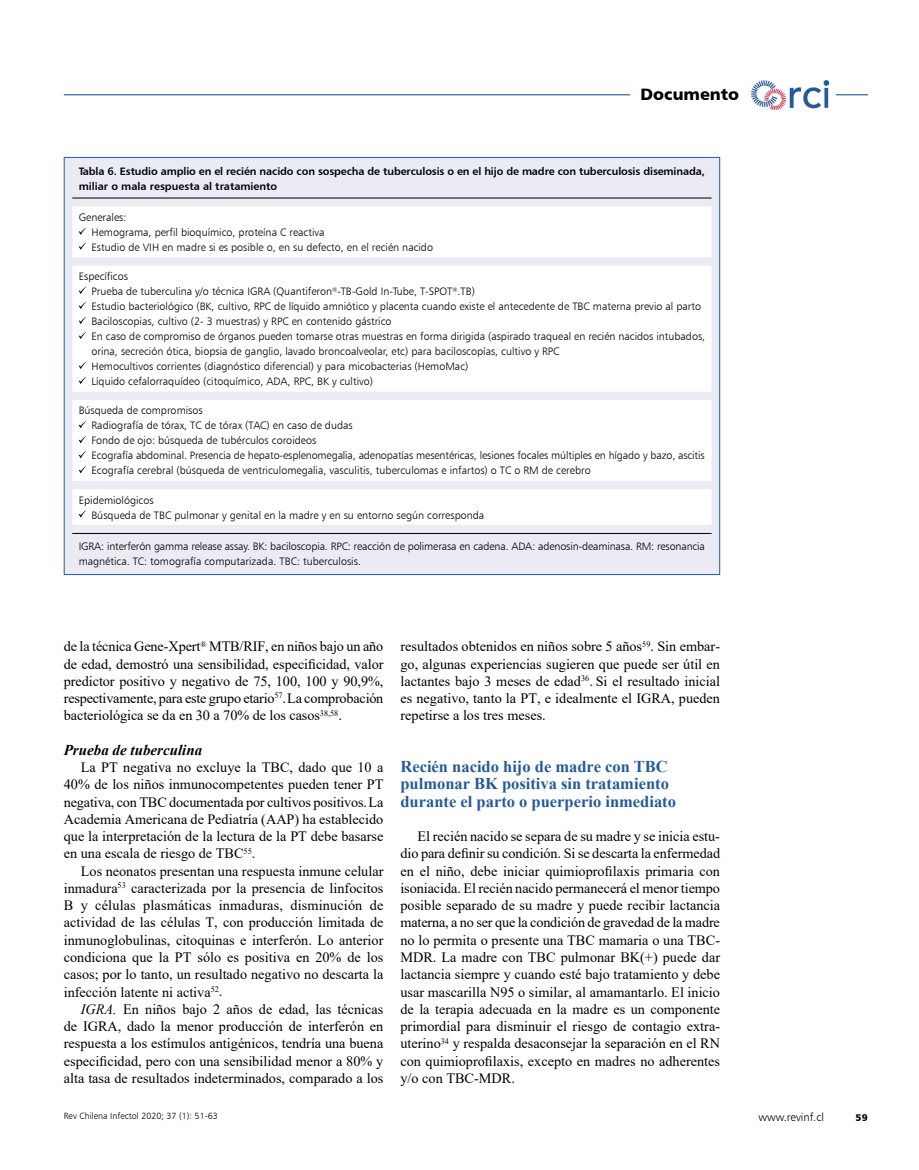
<style>
.page{position:relative;width:919px;height:1170px;background:#fff}
.page>*{position:absolute;margin:0;border:0;box-sizing:border-box;transform-origin:0 0}
.t1{font:700 16.5px/17.2px "Times New Roman";color:#245a9a}
.t2{font:16.5px "Humanist 777 BT Black B";color:#000}
.t3{font:italic 700 15px "Times New Roman";color:#000}
.t4{font:14.25px/17.2px "Times New Roman";color:#000;text-align:justify}
.t5{font:11.25px "Humanist 777 BT Light B";color:#000}
.t6{font:10.8px/15px "Humanist 777 BT Light B";color:#000}
.t7{font:10.8px/15px "Humanist 777 BT Bold B";letter-spacing:-.01em;color:#000}
.t8{font:9.75px "Humanist 777 BT Black B";color:#000}
.t9{font:9px "Humanist 777 BT Light B";color:#000}
.s1{font-style:italic}
</style>
<div class="page">
<hr style="left:64px;top:94px;width:803px;height:1px;background:#245a9a">
<div style="left:744px;top:80px;width:92px;height:30px;background:#fff"></div>
<img style="left:751px;top:80px;width:77px;height:29px">
<div style="left:630px;top:79px;width:119px;height:30px;background:#fff"></div>
<div style="left:64px;top:157px;width:655px;height:417px;background:#eaebf3"></div>
<svg style="left:72px;top:206px;width:639px;height:319px;background:#fdfdfe"></svg>
<hr style="left:72px;top:533px;width:639px;height:1px;background:#000">
<hr style="left:72px;top:198px;width:639px;height:1px;background:#000">
<svg style="left:79px;top:228px;width:7px;height:7px"></svg>
<svg style="left:79px;top:243px;width:7px;height:7px"></svg>
<svg style="left:79px;top:287px;width:7px;height:7px"></svg>
<svg style="left:79px;top:302px;width:7px;height:7px"></svg>
<svg style="left:79px;top:317px;width:7px;height:7px"></svg>
<svg style="left:79px;top:332px;width:7px;height:7px"></svg>
<svg style="left:79px;top:362px;width:7px;height:7px"></svg>
<svg style="left:79px;top:377px;width:7px;height:7px"></svg>
<svg style="left:79px;top:421px;width:7px;height:7px"></svg>
<svg style="left:79px;top:436px;width:7px;height:7px"></svg>
<svg style="left:79px;top:451px;width:7px;height:7px"></svg>
<svg style="left:79px;top:466px;width:7px;height:7px"></svg>
<svg style="left:79px;top:510px;width:7px;height:7px"></svg>
<p class="t2" style="left:640px;top:84px;width:100px">Documento</p>
<p class="t7" style="left:79px;top:163px;width:627px">Tabla 6. Estudio amplio en el recién nacido con sospecha de tuberculosis o en el hijo de madre con tuberculosis diseminada, miliar o mala respuesta al tratamiento</p>
<p class="t6" style="left:91px;top:209px;width:343px;text-indent:-13px">Generales:<br>Hemograma, perfil bioquímico, proteína C reactiva<br>Estudio de VIH en madre si es posible o, en su defecto, en el recién nacido</p>
<p class="t6" style="left:91px;top:269px;width:615px;text-indent:-13px">Específicos<br>Prueba de tuberculina y/o técnica IGRA (Quantiferon<sup>®</sup>-TB-Gold In-Tube, T-SPOT<sup>®</sup>.TB)<br>Estudio bacteriológico (BK, cultivo, RPC de líquido amniótico y placenta cuando existe el antecedente de TBC materna previo al parto Baciloscopias, cultivo (2- 3 muestras) y RPC en contenido gástrico<br>En caso de compromiso de órganos pueden tomarse otras muestras en forma dirigida (aspirado traqueal en recién nacidos intubados, orina, secreción ótica, biopsia de ganglio, lavado broncoalveolar, etc) para baciloscopías, cultivo y RPC<br>Hemocultivos corrientes (diagnóstico diferencial) y para micobacterias (HemoMac)<br>Líquido cefalorraquídeo (citoquímico, ADA, RPC, BK y cultivo)</p>
<p class="t6" style="left:91px;top:403px;width:614px;text-indent:-13px">Búsqueda de compromisos<br>Radiografía de tórax, TC de tórax (TAC) en caso de dudas<br>Fondo de ojo: búsqueda de tubérculos coroideos<br>Ecografía abdominal. Presencia de hepato-esplenomegalia, adenopatías mesentéricas, lesiones focales múltiples en hígado y bazo, ascitis Ecografía cerebral (búsqueda de ventriculomegalia, vasculitis, tuberculomas e infartos) o TC o RM de cerebro</p>
<p class="t6" style="left:91px;top:492px;width:394px;text-indent:-13px">Epidemiológicos<br>Búsqueda de TBC pulmonar y genital en la madre y en su entorno según corresponda</p>
<p class="t6" style="left:79px;top:538px;width:627px">IGRA: interferón gamma release assay. BK: baciloscopia. RPC: reacción de polimerasa en cadena. ADA: adenosin-deaminasa. RM: resonancia magnética. TC: tomografía computarizada. TBC: tuberculosis.</p>
<p class="t4" style="left:64px;top:637px;width:321px">de la técnica Gene-Xpert<sup>®</sup> MTB/RIF, en niños bajo un año de edad, demostró una sensibilidad, especificidad, valor predictor positivo y negativo de 75, 100, 100 y 90,9%, respectivamente, para este grupo etario<sup>57</sup>.La comprobación bacteriológica se da en 30 a 70% de los casos<sup>38,58</sup>.</p>
<p class="t3" style="left:64px;top:739px;width:140px">Prueba de tuberculina</p>
<p class="t4" style="left:64px;top:758px;width:321px;text-indent:17px">La PT negativa no excluye la TBC, dado que 10 a 40% de los niños inmunocompetentes pueden tener PT negativa, con TBC documentada por cultivos positivos.La Academia Americana de Pediatría (AAP) ha establecido que la interpretación de la lectura de la PT debe basarse en una escala de riesgo de TBC<sup>55</sup>.</p>
<p class="t4" style="left:64px;top:861px;width:321px;text-indent:17px">Los neonatos presentan una respuesta inmune celular inmadura<sup>53</sup> caracterizada por la presencia de linfocitos B y células plasmáticas inmaduras, disminución de actividad de las células T, con producción limitada de inmunoglobulinas, citoquinas e interferón. Lo anterior condiciona que la PT sólo es positiva en 20% de los casos; por lo tanto, un resultado negativo no descarta la infección latente ni activa<sup>52</sup>.</p>
<p class="t4" style="left:64px;top:999px;width:321px;text-indent:17px"><span class="s1">IGRA.</span> En niños bajo 2 años de edad, las técnicas de IGRA, dado la menor producción de interferón en respuesta a los estímulos antigénicos, tendría una buena especificidad, pero con una sensibilidad menor a 80% y alta tasa de resultados indeterminados, comparado a los</p>
<p class="t9" style="left:64px;top:1110px;width:155px">Rev Chilena Infectol 2020; 37 (1): 51-63</p>
<p class="t4" style="left:400px;top:637px;width:321px">resultados obtenidos en niños sobre 5 años<sup>59</sup>. Sin embar&shy;go, algunas experiencias sugieren que puede ser útil en lactantes bajo 3 meses de edad<sup>36</sup>. Si el resultado inicial es negativo, tanto la PT, e idealmente el IGRA, pueden repetirse a los tres meses.</p>
<p class="t1" style="left:400px;top:757px;width:277px">Recién nacido hijo de madre con TBC pulmonar BK positiva sin tratamiento durante el parto o puerperio inmediato</p>
<p class="t4" style="left:400px;top:827px;width:321px;text-indent:17px">El recién nacido se separa de su madre y se inicia estu&shy;dio para definir su condición. Si se descarta la enfermedad en el niño, debe iniciar quimioprofilaxis primaria con isoniacida. El recién nacido permanecerá el menor tiempo posible separado de su madre y puede recibir lactancia materna, a no ser que la condición de gravedad de la madre no lo permita o presente una TBC mamaria o una TBC-MDR. La madre con TBC pulmonar BK(+) puede dar lactancia siempre y cuando esté bajo tratamiento y debe usar mascarilla N95 o similar, al amamantarlo. El inicio de la terapia adecuada en la madre es un componente primordial para disminuir el riesgo de contagio extra&shy;uterino<sup>34</sup> y respalda desaconsejar la separación en el RN con quimioprofilaxis, excepto en madres no adherentes y/o con TBC-MDR.</p>
<p class="t5" style="left:758px;top:1110px;width:67px">www.revinf.cl</p>
<p class="t8" style="left:855px;top:1111px;width:14px">59</p>
</div>
